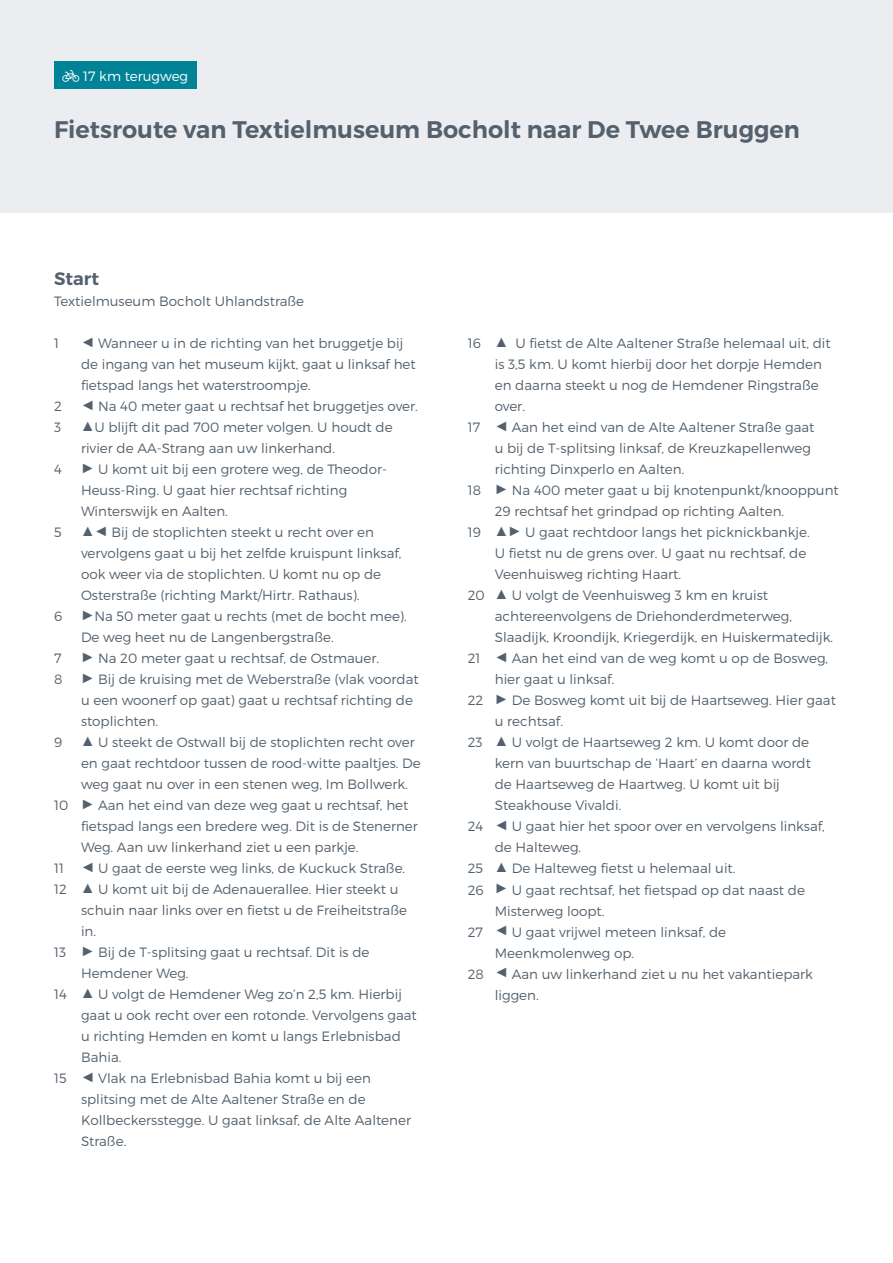
<style>
.page{position:relative;width:893px;height:1263px;background:#fff}
.page>*{position:absolute;margin:0;border:0;box-sizing:border-box;transform-origin:0 0}
.t1{font:600 24px "Montserrat";color:#54616c}
.t2{font:600 18px "Montserrat";color:#54616c}
.t3{font:300 13.5px/21px "Montserrat";color:#54616c}
.t4{font:300 13.5px "Montserrat";color:#fff}
.s1{font-family:"Arial";font-weight:400}
</style>
<div class="page">
<div style="left:0;top:0;width:893px;height:213px;background:#ecedf0"></div>
<div style="left:54px;top:61px;width:143px;height:28px;background:#008397"></div>
<p class="t4" style="left:83px;top:68px;width:107px">17 km terugweg</p>
<h1 class="t1" style="left:54px;top:115px;width:747px">Fietsroute van Textielmuseum Bocholt naar De Twee Bruggen</h1>
<h2 class="t2" style="left:54px;top:267px;width:47px">Start</h2>
<p class="t3" style="left:54px;top:290px;width:252px">Textielmuseum Bocholt Uhlandstraße</p>
<p class="t3" style="left:54px;top:332px;width:7px">1</p>
<p class="t3" style="left:81px;top:332px;width:336px"><span class="s1">◄</span> Wanneer u in de richting van het bruggetje bij de ingang van het museum kijkt, gaat u linksaf het fietspad langs het waterstroompje.</p>
<p class="t3" style="left:54px;top:395px;width:9px">2</p>
<p class="t3" style="left:81px;top:395px;width:338px"><span class="s1">◄</span> Na 40 meter gaat u rechtsaf het bruggetjes over.</p>
<p class="t3" style="left:54px;top:417px;width:9px">3</p>
<p class="t3" style="left:81px;top:417px;width:313px"><span class="s1">▲</span>U blijft dit pad 700 meter volgen. U houdt de rivier de AA-Strang aan uw linkerhand.</p>
<p class="t3" style="left:54px;top:459px;width:9px">4</p>
<p class="t3" style="left:81px;top:459px;width:307px"><span class="s1">►</span> U komt uit bij een grotere weg, de Theodor-<br>Heuss-Ring. U gaat hier rechtsaf richting<br>Winterswijk en Aalten.</p>
<p class="t3" style="left:54px;top:522px;width:9px">5</p>
<p class="t3" style="left:81px;top:522px;width:322px"><span class="s1">▲◄</span> Bij de stoplichten steekt u recht over en vervolgens gaat u bij het zelfde kruispunt linksaf, ook weer via de stoplichten. U komt nu op de Osterstraße (richting Markt/Hirtr. Rathaus).</p>
<p class="t3" style="left:54px;top:606px;width:10px">6</p>
<p class="t3" style="left:81px;top:606px;width:327px"><span class="s1">►</span>Na 50 meter gaat u rechts (met de bocht mee).<br>De weg heet nu de Langenbergstraße.</p>
<p class="t3" style="left:54px;top:648px;width:9px">7</p>
<p class="t3" style="left:81px;top:648px;width:300px"><span class="s1">►</span> Na 20 meter gaat u rechtsaf, de Ostmauer.</p>
<p class="t3" style="left:54px;top:669px;width:10px">8</p>
<p class="t3" style="left:81px;top:669px;width:339px"><span class="s1">►</span> Bij de kruising met de Weberstraße (vlak voordat u een woonerf op gaat) gaat u rechtsaf richting de stoplichten.</p>
<p class="t3" style="left:54px;top:732px;width:10px">9</p>
<p class="t3" style="left:81px;top:732px;width:335px"><span class="s1">▲</span> U steekt de Ostwall bij de stoplichten recht over</p>
<p class="t3" style="left:81px;top:753px;width:341px">en gaat rechtdoor tussen de rood-witte paaltjes. De</p>
<p class="t3" style="left:81px;top:774px;width:328px">weg gaat nu over in een stenen weg, Im Bollwerk.</p>
<p class="t3" style="left:54px;top:795px;width:356px">10 <span class="s1">►</span> Aan het eind van deze weg gaat u rechtsaf, het</p>
<p class="t3" style="left:81px;top:816px;width:338px">fietspad langs een bredere weg. Dit is de Stenerner</p>
<p class="t3" style="left:81px;top:837px;width:279px">Weg. Aan uw linkerhand ziet u een parkje.</p>
<p class="t3" style="left:54px;top:858px;width:12px">11</p>
<p class="t3" style="left:81px;top:858px;width:326px"><span class="s1">◄</span> U gaat de eerste weg links, de Kuckuck Straße.</p>
<p class="t3" style="left:54px;top:879px;width:346px">12 <span class="s1">▲</span> U komt uit bij de Adenauerallee. Hier steekt u</p>
<p class="t3" style="left:81px;top:900px;width:328px">schuin naar links over en fietst u de Freiheitstraße</p>
<p class="t3" style="left:81px;top:921px;width:17px">in.</p>
<p class="t3" style="left:54px;top:942px;width:317px">13 <span class="s1">►</span> Bij de T-splitsing gaat u rechtsaf. Dit is de</p>
<p class="t3" style="left:81px;top:963px;width:109px">Hemdener Weg.</p>
<p class="t3" style="left:54px;top:984px;width:349px">14 <span class="s1">▲</span> U volgt de Hemdener Weg zo’n 2,5 km. Hierbij</p>
<p class="t3" style="left:81px;top:1005px;width:337px">gaat u ook recht over een rotonde. Vervolgens gaat</p>
<p class="t3" style="left:81px;top:1026px;width:321px">u richting Hemden en komt u langs Erlebnisbad</p>
<p class="t3" style="left:81px;top:1047px;width:42px">Bahia.</p>
<p class="t3" style="left:54px;top:1068px;width:318px">15 <span class="s1">◄</span> Vlak na Erlebnisbad Bahia komt u bij een</p>
<p class="t3" style="left:81px;top:1089px;width:286px">splitsing met de Alte Aaltener Straße en de</p>
<p class="t3" style="left:81px;top:1110px;width:332px">Kollbeckersstegge. U gaat linksaf, de Alte Aaltener</p>
<p class="t3" style="left:81px;top:1131px;width:47px">Straße.</p>
<p class="t3" style="left:468px;top:333px;width:365px">16 <span class="s1">▲</span> U fietst de Alte Aaltener Straße helemaal uit, dit</p>
<p class="t3" style="left:495px;top:354px;width:329px">is 3,5 km. U komt hierbij door het dorpje Hemden</p>
<p class="t3" style="left:495px;top:375px;width:325px">en daarna steekt u nog de Hemdener Ringstraße</p>
<p class="t3" style="left:495px;top:396px;width:32px">over.</p>
<p class="t3" style="left:468px;top:417px;width:348px">17 <span class="s1">◄</span> Aan het eind van de Alte Aaltener Straße gaat</p>
<p class="t3" style="left:495px;top:438px;width:318px">u bij de T-splitsing linksaf, de Kreuzkapellenweg</p>
<p class="t3" style="left:495px;top:459px;width:191px">richting Dinxperlo en Aalten.</p>
<p class="t3" style="left:468px;top:480px;width:373px">18 <span class="s1">►</span> Na 400 meter gaat u bij knotenpunkt/knooppunt</p>
<p class="t3" style="left:495px;top:501px;width:291px">29 rechtsaf het grindpad op richting Aalten.</p>
<p class="t3" style="left:468px;top:522px;width:343px">19 <span class="s1">▲►</span> U gaat rechtdoor langs het picknickbankje.</p>
<p class="t3" style="left:495px;top:543px;width:313px">U fietst nu de grens over. U gaat nu rechtsaf, de</p>
<p class="t3" style="left:495px;top:564px;width:188px">Veenhuisweg richting Haart.</p>
<p class="t3" style="left:468px;top:585px;width:302px">20 <span class="s1">▲</span> U volgt de Veenhuisweg 3 km en kruist</p>
<p class="t3" style="left:495px;top:606px;width:299px">achtereenvolgens de Driehonderdmeterweg,</p>
<p class="t3" style="left:495px;top:627px;width:340px">Slaadijk, Kroondijk, Kriegerdijk, en Huiskermatedijk.</p>
<p class="t3" style="left:468px;top:648px;width:362px">21 <span class="s1">◄</span> Aan het eind van de weg komt u op de Bosweg,</p>
<p class="t3" style="left:495px;top:669px;width:121px">hier gaat u linksaf.</p>
<p class="t3" style="left:468px;top:690px;width:370px">22 <span class="s1">►</span> De Bosweg komt uit bij de Haartseweg. Hier gaat</p>
<p class="t3" style="left:495px;top:711px;width:70px">u rechtsaf.</p>
<p class="t3" style="left:468px;top:732px;width:343px">23 <span class="s1">▲</span> U volgt de Haartseweg 2 km. U komt door de</p>
<p class="t3" style="left:495px;top:753px;width:318px">kern van buurtschap de ‘Haart’ en daarna wordt</p>
<p class="t3" style="left:495px;top:774px;width:287px">de Haartseweg de Haartweg. U komt uit bij</p>
<p class="t3" style="left:495px;top:795px;width:128px">Steakhouse Vivaldi.</p>
<p class="t3" style="left:468px;top:816px;width:359px">24 <span class="s1">◄</span> U gaat hier het spoor over en vervolgens linksaf,</p>
<p class="t3" style="left:495px;top:837px;width:88px">de Halteweg.</p>
<p class="t3" style="left:468px;top:858px;width:269px">25 <span class="s1">▲</span> De Halteweg fietst u helemaal uit.</p>
<p class="t3" style="left:468px;top:879px;width:339px">26 <span class="s1">►</span> U gaat rechtsaf, het fietspad op dat naast de</p>
<p class="t3" style="left:495px;top:900px;width:111px">Misterweg loopt.</p>
<p class="t3" style="left:468px;top:921px;width:260px">27 <span class="s1">◄</span> U gaat vrijwel meteen linksaf, de</p>
<p class="t3" style="left:495px;top:942px;width:141px">Meenkmolenweg op.</p>
<p class="t3" style="left:468px;top:963px;width:347px">28 <span class="s1">◄</span> Aan uw linkerhand ziet u nu het vakantiepark</p>
<p class="t3" style="left:495px;top:984px;width:46px">liggen.</p>
</div>
